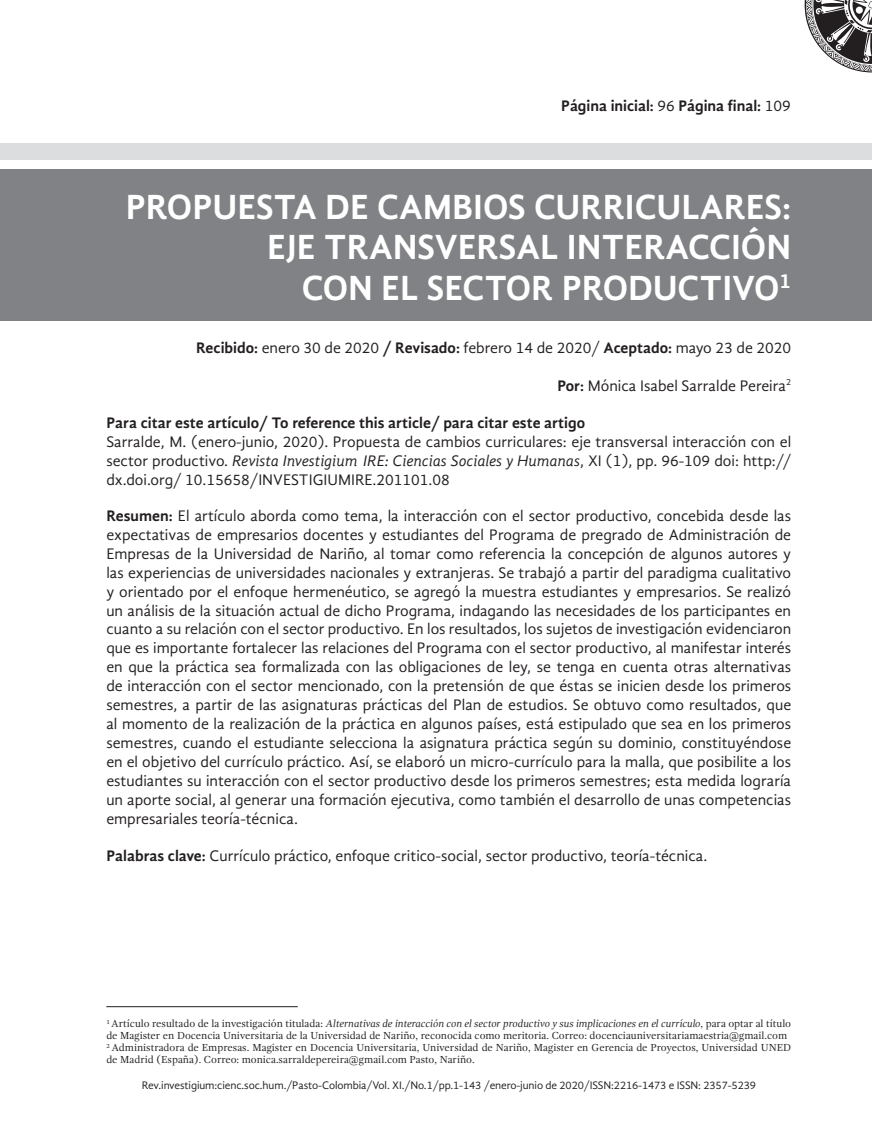
<style>
.page{position:relative;width:872px;height:1127px;background:#fff}
.page>*{position:absolute;margin:0;border:0;box-sizing:border-box;transform-origin:0 0}
.t1{font:700 36px/40.5px "Gandhi Sans";color:#fff;text-align:right}
.t2{font:15.75px/18.9px "Gandhi Sans";color:#231f20;text-align:justify}
.t3{font:700 15.75px "Gandhi Sans";color:#231f20}
.t4{font:11.25px "Gandhi Sans";letter-spacing:-.01em;color:#231f20}
.t5{font:10.5px/12px "Gandhi Serif";color:#231f20}
.s1{font-weight:400}
.s2{font-weight:700}
.s3{font-style:italic}
</style>
<div class="page">
<div style="left:0;top:144px;width:872px;height:16px;background:#dcdddf"></div>
<svg style="left:804px;top:0;width:68px;height:72px"></svg>
<div style="left:0;top:169px;width:872px;height:152px;background:#808285"></div>
<hr style="left:106px;top:1006px;width:192px;height:1px;background:#231f20">
<p class="t3" style="left:561px;top:97px;width:231px">Página inicial: <span class="s1">96</span> Página final: <span class="s1">109</span></p>
<h1 class="t1" style="left:126px;top:186px;width:667px">PROPUESTA DE CAMBIOS CURRICULARES:<br>EJE TRANSVERSAL INTERACCIÓN<br>CON EL SECTOR PRODUCTIVO<sup>1</sup></h1>
<p class="t2" style="left:196px;top:338px;width:596px"><span class="s2">Recibido:</span> enero 30 de 2020 <span class="s2">/ Revisado:</span> febrero 14 de 2020/ <span class="s2">Aceptado:</span> mayo 23 de 2020</p>
<p class="t2" style="left:557px;top:376px;width:235px"><span class="s2">Por:</span> Mónica Isabel Sarralde Pereira<sup>2</sup></p>
<p class="t3" style="left:106px;top:414px;width:480px">Para citar este artículo/ To reference this article/ para citar este artigo</p>
<p class="t2" style="left:106px;top:433px;width:686px">Sarralde, M. (enero-junio, 2020). Propuesta de cambios curriculares: eje transversal interacción con el sector productivo. <span class="s3">Revista Investigium IRE: Ciencias Sociales y Humanas</span>, XI (1), pp. 96-109 doi: http:// dx.doi.org/ 10.15658/INVESTIGIUMIRE.201101.08</p>
<p class="t2" style="left:106px;top:506px;width:686px"><span class="s2">Resumen:</span> El artículo aborda como tema, la interacción con el sector productivo, concebida desde las expectativas de empresarios docentes y estudiantes del Programa de pregrado de Administración de Empresas de la Universidad de Nariño, al tomar como referencia la concepción de algunos autores y las experiencias de universidades nacionales y extranjeras. Se trabajó a partir del paradigma cualitativo y orientado por el enfoque hermenéutico, se agregó la muestra estudiantes y empresarios. Se realizó un análisis de la situación actual de dicho Programa, indagando las necesidades de los participantes en cuanto a su relación con el sector productivo. En los resultados, los sujetos de investigación evidenciaron que es importante fortalecer las relaciones del Programa con el sector productivo, al manifestar interés en que la práctica sea formalizada con las obligaciones de ley, se tenga en cuenta otras alternativas de interacción con el sector mencionado, con la pretensión de que éstas se inicien desde los primeros semestres, a partir de las asignaturas prácticas del Plan de estudios. Se obtuvo como resultados, que al momento de la realización de la práctica en algunos países, está estipulado que sea en los primeros semestres, cuando el estudiante selecciona la asignatura práctica según su dominio, constituyéndose en el objetivo del currículo práctico. Así, se elaboró un micro-currículo para la malla, que posibilite a los estudiantes su interacción con el sector productivo desde los primeros semestres; esta medida lograría un aporte social, al generar una formación ejecutiva, como también el desarrollo de unas competencias empresariales teoría-técnica.</p>
<p class="t2" style="left:106px;top:846px;width:602px"><span class="s2">Palabras clave:</span> Currículo práctico, enfoque critico-social, sector productivo, teoría-técnica.</p>
<p class="t5" style="left:106px;top:1018px;width:686px"><sup>1</sup> Artículo resultado de la investigación titulada: <span class="s3">Alternativas de interacción con el sector productivo y sus implicaciones en el currículo</span>, para optar al título de Magister en Docencia Universitaria de la Universidad de Nariño, reconocida como meritoria. Correo: docenciauniversitariamaestria@gmail.com <sup>2</sup> Administradora de Empresas. Magister en Docencia Universitaria, Universidad de Nariño, Magister en Gerencia de Proyectos, Universidad UNED de Madrid (España). Correo: monica.sarraldepereira@gmail.com Pasto, Nariño.</p>
<p class="t4" style="left:142px;top:1078px;width:616px">Rev.investigium:cienc.soc.hum./Pasto-Colombia/Vol. XI./No.1/pp.1-143 /enero-junio de 2020/ISSN:2216-1473 e ISSN: 2357-5239</p>
</div>
